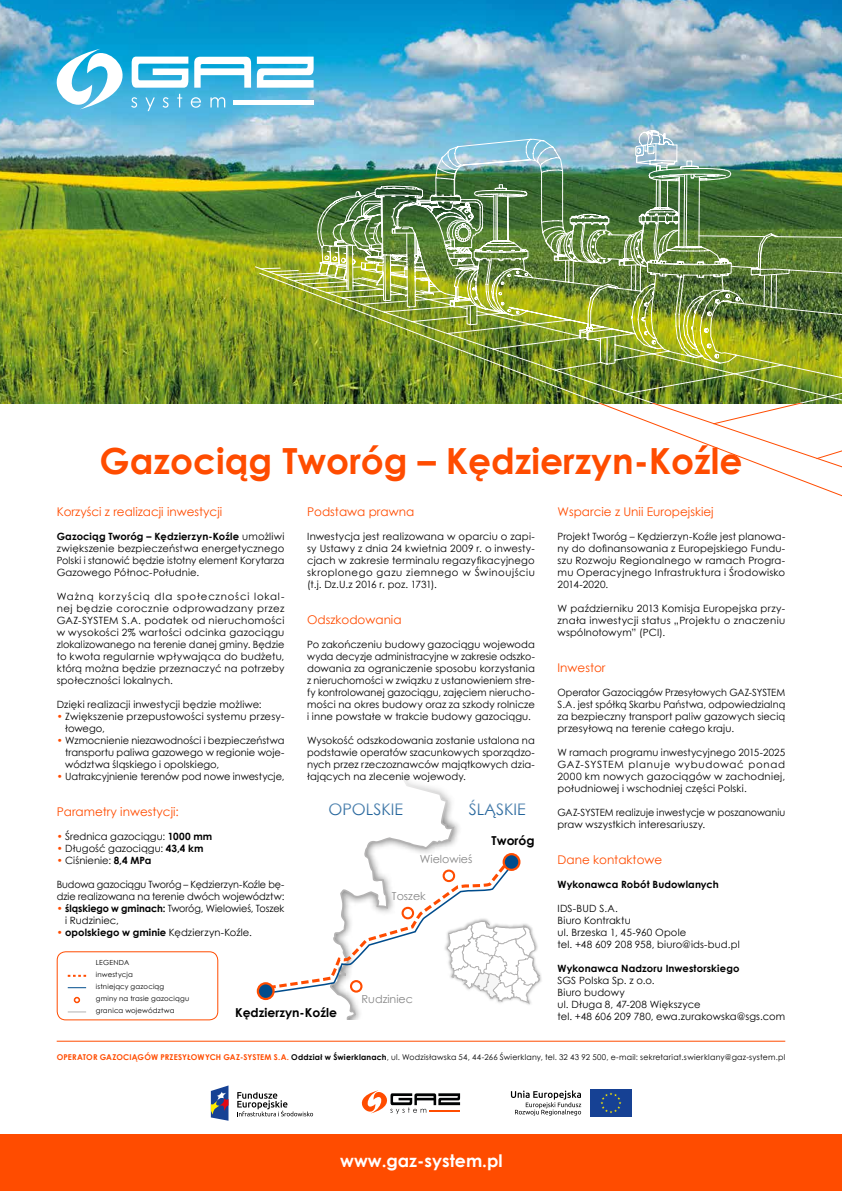
<style>
.page{position:relative;width:842px;height:1191px;background:#fff}
.page>*{position:absolute;margin:0;border:0;box-sizing:border-box;transform-origin:0 0}
.t1{font:700 36px "Century Gothic";color:#ff4c00}
.t2{font:700 17.3px "Century Gothic";color:#fff}
.t3{font:16px "Century Gothic";color:#004c8c}
.t4{font:700 12.3px "Century Gothic";color:#000}
.t5{font:12px "Century Gothic";color:#ff4c00}
.t6{font:11.1px "Century Gothic";color:#878787}
.t7{font:10px/12px "Century Gothic";letter-spacing:.01em;color:#000;text-align:justify}
.t8{font:10px/12px "Century Gothic";letter-spacing:.01em;color:#000;scale:.96 1}
.t9{font:700 10px "Century Gothic";letter-spacing:.01em;color:#000}
.t10{font:8px "Century Gothic";letter-spacing:.03em;color:#000}
.t11{font:7px/12px "Century Gothic";letter-spacing:.03em;color:#000}
.s1{font-weight:700}
.s2{color:#ff4c00}
.s3{font-weight:700;color:#ff4c00}
.s4{font-weight:400}
</style>
<div class="page">
<svg style="left:212px;top:777px;width:242px;height:242px"></svg>
<svg style="left:504px;top:854px;width:15px;height:16px"></svg>
<div style="left:503px;top:853px;width:17px;height:18px;border:2px solid #ff4c00;border-radius:50%"></div>
<svg style="left:258px;top:983px;width:16px;height:16px"></svg>
<div style="left:257px;top:982px;width:18px;height:18px;border:2px solid #ff4c00;border-radius:50%"></div>
<img style="left:444px;top:973px;width:98px;height:34px">
<svg style="left:265px;top:858px;width:275px;height:145px"></svg>
<img style="left:0;top:0;width:842px;height:404px">
<hr style="left:57px;top:1040px;width:728px;height:1px;background:#ff4c00">
<img style="left:260px;top:129px;width:582px;height:331px">
<svg style="left:257px;top:57px;width:57px;height:31px"></svg>
<svg style="left:7px;top:20px;width:244px;height:118px;background:#5bb8dd"></svg>
<div style="left:233px;top:100px;width:81px;height:5px;background:#fff"></div>
<svg style="left:211px;top:1085px;width:17px;height:35px"></svg>
<svg style="left:237px;top:1092px;width:76px;height:24px"></svg>
<svg style="left:361px;top:1090px;width:99px;height:24px"></svg>
<hr style="left:429px;top:1109px;width:31px;height:2px;background:#ff4c00">
<div style="left:590px;top:1089px;width:42px;height:27px;background:#164194"></div>
<svg style="left:600px;top:1093px;width:21px;height:20px"></svg>
<svg style="left:511px;top:1090px;width:70px;height:25px"></svg>
<div style="left:0;top:1134px;width:842px;height:57px;background:#ff4c00"></div>
<div style="left:57px;top:951px;width:161px;height:68px;background:#fff;border-radius:9px"></div>
<div style="left:57px;top:951px;width:161px;height:69px;border:1px solid #ff4c00;border-radius:9px"></div>
<svg style="left:68px;top:1011px;width:18px;height:1px"></svg>
<svg style="left:68px;top:974px;width:18px;height:2px"></svg>
<svg style="left:68px;top:987px;width:18px;height:1px"></svg>
<div style="left:74px;top:996px;width:6px;height:7px;border:1px solid #ff4c00;border-radius:50%"></div>
<h1 class="t1" style="left:99px;top:433px;width:644px">Gazociąg Tworóg – Kędzierzyn-Koźle</h1>
<p class="t5" style="left:57px;top:503px;width:167px">Korzyści z realizacji inwestycji</p>
<p class="t7" style="left:57px;top:530px;width:229px"><span class="s1">Gazociąg Tworóg – Kędzierzyn-Koźle</span> umożliwi zwiększenie bezpieczeństwa energetycznego Polski i stanowić będzie istotny element Korytarza Gazowego Północ-Południe.</p>
<p class="t7" style="left:57px;top:590px;width:229px">Ważną korzyścią dla społeczności lokal&shy;nej będzie corocznie odprowadzany przez GAZ-SYSTEM S.A. podatek od nieruchomości w wysokości 2% wartości odcinka gazociągu zlokalizowanego na terenie danej gminy. Będzie to kwota regularnie wpływająca do budżetu, którą można będzie przeznaczyć na potrzeby społeczności lokalnych.</p>
<p class="t7" style="left:57px;top:698px;width:207px">Dzięki realizacji inwestycji będzie możliwe:</p>
<p class="t7" style="left:65px;top:710px;width:221px;text-indent:-9px"><span class="s2">•</span> Zwiększenie przepustowości systemu przesy&shy;łowego,</p>
<p class="t7" style="left:65px;top:734px;width:221px;text-indent:-8px"><span class="s2">•</span> Wzmocnienie niezawodności i bezpieczeństwa transportu paliwa gazowego w regionie woje&shy;wództwa śląskiego i opolskiego,</p>
<p class="t7" style="left:57px;top:770px;width:229px"><span class="s2">•</span> Uatrakcyjnienie terenów pod nowe inwestycje,</p>
<p class="t5" style="left:57px;top:803px;width:124px">Parametry inwestycji:</p>
<p class="t7" style="left:57px;top:830px;width:157px"><span class="s2">•</span> Średnica gazociągu: <span class="s1">1000 mm</span></p>
<p class="t7" style="left:57px;top:842px;width:148px"><span class="s2">•</span> Długość gazociągu: <span class="s1">43,4 km</span></p>
<p class="t7" style="left:57px;top:854px;width:96px"><span class="s2">•</span> Ciśnienie: <span class="s1">8,4 MPa</span></p>
<p class="t8" style="left:57px;top:878px;width:239px">Budowa gazociągu Tworóg – Kędzierzyn-Koźle bę&shy;dzie realizowana na terenie dwóch województw:</p>
<p class="t7" style="left:65px;top:902px;width:221px;text-indent:-9px"><span class="s3">•</span> <span class="s1">śląskiego w gminach:</span> Tworóg, Wielowieś, Toszek i Rudziniec,</p>
<p class="t9" style="left:57px;top:925px;width:197px"><span class="s2">•</span> opolskiego w gminie <span class="s4">Kędzierzyn-Koźle.</span></p>
<p class="t5" style="left:557px;top:503px;width:158px">Wsparcie z Unii Europejskiej</p>
<p class="t7" style="left:557px;top:530px;width:229px">Projekt Tworóg – Kędzierzyn-Koźle jest planowa&shy;ny do dofinansowania z Europejskiego Fundu&shy;szu Rozwoju Regionalnego w ramach Progra&shy;mu Operacyjnego Infrastruktura i Środowisko 2014-2020.</p>
<p class="t7" style="left:557px;top:602px;width:229px">W październiku 2013 Komisja Europejska przy&shy;znała inwestycji status „Projektu o znaczeniu wspólnotowym” (PCI).</p>
<p class="t5" style="left:557px;top:659px;width:50px">Inwestor</p>
<p class="t8" style="left:557px;top:686px;width:239px;text-align:justify">Operator Gazociągów Przesyłowych GAZ-SYSTEM S.A. jest spółką Skarbu Państwa, odpowiedzialną za bezpieczny transport paliw gazowych siecią przesyłową na terenie całego kraju.</p>
<p class="t7" style="left:557px;top:746px;width:229px">W ramach programu inwestycyjnego 2015‑2025<br>GAZ-SYSTEM planuje wybudować ponad 2000 km nowych gazociągów w zachodniej, południowej i wschodniej części Polski.</p>
<p class="t8" style="left:557px;top:806px;width:239px">GAZ-SYSTEM realizuje inwestycje w poszanowaniu praw wszystkich interesariuszy.</p>
<p class="t5" style="left:557px;top:851px;width:106px">Dane kontaktowe</p>
<p class="t9" style="left:557px;top:877px;width:163px">Wykonawca Robót Budowlanych</p>
<p class="t7" style="left:557px;top:902px;width:184px;text-align:left">IDS-BUD S.A.<br>Biuro Kontraktu<br>ul. Brzeska 1, 45-960 Opole<br>tel. +48 609 208 958, biuro@ids-bud.pl</p>
<p class="t9" style="left:557px;top:961px;width:183px">Wykonawca Nadzoru Inwestorskiego</p>
<p class="t7" style="left:557px;top:974px;width:229px;text-align:left">SGS Polska Sp. z o.o.<br>Biuro budowy<br>ul. Długa 8, 47-208 Większyce<br>tel. +48 606 209 780, ewa.zurakowska@sgs.com</p>
<p class="t5" style="left:307px;top:503px;width:109px">Podstawa prawna</p>
<p class="t7" style="left:307px;top:530px;width:229px">Inwestycja jest realizowana w oparciu o zapi&shy;sy Ustawy z dnia 24 kwietnia 2009 r. o inwesty&shy;cjach w zakresie terminalu regazyfikacyjnego skroplonego gazu ziemnego w Świnoujściu (t.j. Dz.U.z 2016 r. poz. 1731).</p>
<p class="t5" style="left:307px;top:611px;width:96px">Odszkodowania</p>
<p class="t7" style="left:307px;top:638px;width:229px">Po zakończeniu budowy gazociągu wojewoda wyda decyzje administracyjne w zakresie odszko&shy;dowania za ograniczenie sposobu korzystania z nieruchomości w związku z ustanowieniem stre&shy;fy kontrolowanej gazociągu, zajęciem nierucho&shy;mości na okres budowy oraz za szkody rolnicze i inne powstałe w trakcie budowy gazociągu.</p>
<p class="t7" style="left:307px;top:734px;width:229px">Wysokość odszkodowania zostanie ustalona na podstawie operatów szacunkowych sporządzo&shy;nych przez rzeczoznawców majątkowych dzia&shy;łających na zlecenie wojewody.</p>
<h3 class="t3" style="left:469px;top:798px;width:59px">ŚLĄSKIE</h3>
<p class="t4" style="left:492px;top:830px;width:45px">Tworóg</p>
<h3 class="t3" style="left:328px;top:798px;width:76px">OPOLSKIE</h3>
<p class="t6" style="left:420px;top:851px;width:54px">Wielowieś</p>
<p class="t6" style="left:392px;top:887px;width:35px">Toszek</p>
<p class="t11" style="left:96px;top:956px;width:95px">LEGENDA<br>inwestycja<br>istniejący gazociąg<br>gminy na trasie gazociągu granica województwa</p>
<p class="t6" style="left:361px;top:991px;width:53px">Rudziniec</p>
<p class="t4" style="left:235px;top:1003px;width:103px">Kędzierzyn-Koźle</p>
<p class="t10" style="left:57px;top:1051px;width:730px"><span class="s3">OPERATOR GAZOCIĄGÓW PRZESYŁOWYCH GAZ-SYSTEM S.A.</span> <span class="s1">Oddział w Świerklanach</span>, ul. Wodzisławska 54, 44-266 Świerklany, tel. 32 43 92 500, e-mail: sekretariat.swierklany@gaz-system.pl</p>
<h2 class="t2" style="left:340px;top:1147px;width:164px">www.gaz-system.pl</h2>
</div>
